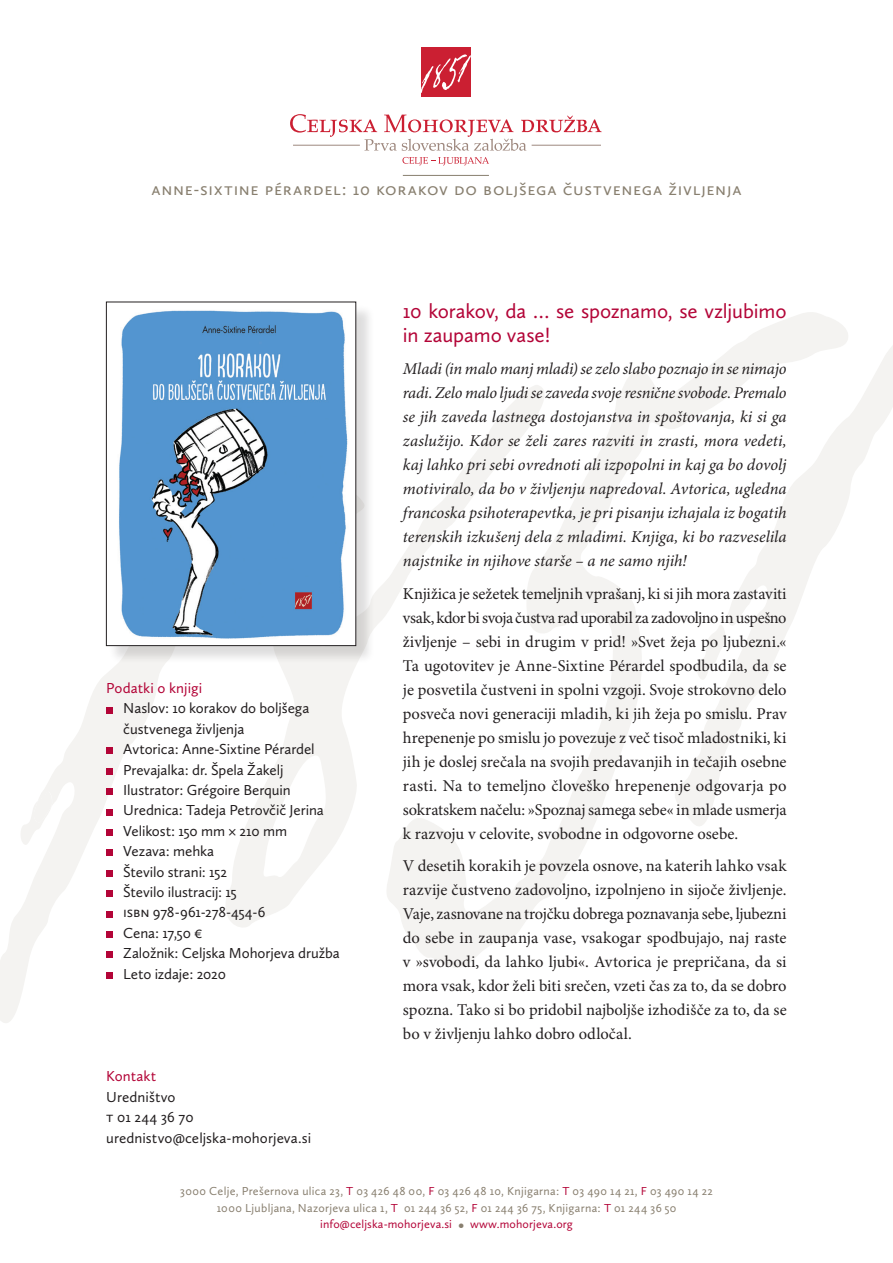
<style>
.page{position:relative;width:893px;height:1263px;background:#fff}
.page>*{position:absolute;margin:0;border:0;box-sizing:border-box;transform-origin:0 0}
.zivljenjepis{font:21px/24px "Calluna Sans";letter-spacing:-.005em;color:#b30437}
.besedilo{font:18px "Calluna Sans";letter-spacing:.04em;color:#887f6f}
.besedilo-2{font:16.5px/24px "Minion Pro";color:#231f20;text-align:justify}
.besedilo-3{font:italic 16.5px/24px "Minion Pro";color:#231f20;text-align:justify}
.podatki_o_knjigi{font:15px/20.4px "Calluna Sans";letter-spacing:-.01em;color:#231f20}
.podatki_o_knjigi-2{font:15px "Calluna Sans";letter-spacing:-.005em;color:#b30437}
.besedilo-4{font:12px "Calluna Sans";letter-spacing:.025em;color:#887f6f}
.t1{font:12px "Calluna Sans";letter-spacing:.01em;color:#b30437}
.s1{color:#b30437}
.s2{font-size:16.5px;color:#887f6f}
</style>
<div class="page">
<svg style="left:232px;top:586px;width:150px;height:341px"></svg>
<svg style="left:382px;top:312px;width:461px;height:656px"></svg>
<svg style="left:0;top:522px;width:232px;height:501px"></svg>
<svg style="left:18px;top:788px;width:34px;height:60px"></svg>
<svg style="left:668px;top:326px;width:225px;height:515px"></svg>
<div style="left:421px;top:47px;width:50px;height:50px;background:#cb1f32"></div>
<svg style="left:421px;top:54px;width:50px;height:39px"></svg>
<svg style="left:290px;top:114px;width:312px;height:37px"></svg>
<hr style="left:293px;top:145px;width:67px;height:1px;background:#9e887e">
<hr style="left:532px;top:145px;width:69px;height:1px;background:#9e887e">
<svg style="left:402px;top:157px;width:87px;height:8px"></svg>
<div style="left:106px;top:707px;width:7px;height:6px;background:#b30437"></div>
<div style="left:106px;top:748px;width:7px;height:6px;background:#b30437"></div>
<div style="left:106px;top:768px;width:7px;height:6px;background:#b30437"></div>
<div style="left:106px;top:788px;width:7px;height:7px;background:#b30437"></div>
<div style="left:106px;top:809px;width:7px;height:6px;background:#b30437"></div>
<div style="left:106px;top:829px;width:7px;height:7px;background:#b30437"></div>
<div style="left:106px;top:850px;width:7px;height:6px;background:#b30437"></div>
<div style="left:106px;top:870px;width:7px;height:6px;background:#b30437"></div>
<div style="left:106px;top:890px;width:7px;height:7px;background:#b30437"></div>
<div style="left:106px;top:911px;width:7px;height:6px;background:#b30437"></div>
<div style="left:106px;top:931px;width:7px;height:7px;background:#b30437"></div>
<div style="left:106px;top:952px;width:7px;height:6px;background:#b30437"></div>
<div style="left:106px;top:972px;width:7px;height:6px;background:#b30437"></div>
<hr style="left:403px;top:175px;width:86px;height:1px;background:#887f6f">
<div style="left:109px;top:304px;width:266px;height:360px;background:#231f20;opacity:.15"></div>
<img style="left:108px;top:304px;width:246px;height:340px">
<div style="left:106px;top:302px;width:250px;height:344px;border:1px solid #231f20"></div>
<p class="besedilo" style="left:152px;top:178px;width:591px">ann e-sixtin e pérardel: 10 korakov do boljšega čustven ega življenja</p>
<p class="podatki_o_knjigi-2" style="left:106px;top:679px;width:97px">Podatki o knjigi</p>
<p class="podatki_o_knjigi" style="left:123px;top:698px;width:188px">Naslov: 10 korakov do boljšega čustvenega življenja</p>
<p class="podatki_o_knjigi" style="left:123px;top:739px;width:193px">Avtorica: Anne-Sixtine Pérardel</p>
<p class="podatki_o_knjigi" style="left:123px;top:759px;width:162px">Prevajalka: dr. Špela Žakelj</p>
<p class="podatki_o_knjigi" style="left:123px;top:779px;width:169px">Ilustrator: Grégoire Berquin</p>
<p class="podatki_o_knjigi" style="left:123px;top:800px;width:202px">Urednica: Tadeja Petrovčič Jerina</p>
<p class="podatki_o_knjigi" style="left:123px;top:820px;width:165px">Velikost: 150 mm × 210 mm</p>
<p class="podatki_o_knjigi" style="left:123px;top:841px;width:93px">Vezava: mehka</p>
<p class="podatki_o_knjigi" style="left:123px;top:861px;width:105px">Število strani: 152</p>
<p class="podatki_o_knjigi" style="left:123px;top:881px;width:115px">Število ilustracij: 15</p>
<p class="podatki_o_knjigi" style="left:123px;top:902px;width:144px">ISBN 978-961-278-454-6</p>
<p class="podatki_o_knjigi" style="left:123px;top:922px;width:81px">Cena: 17,50 €</p>
<p class="podatki_o_knjigi" style="left:123px;top:943px;width:218px">Založnik: Celjska Mohorjeva družba</p>
<p class="podatki_o_knjigi" style="left:123px;top:963px;width:104px">Leto izdaje: 2020</p>
<p class="podatki_o_knjigi-2" style="left:106px;top:1067px;width:52px">Kontakt</p>
<p class="podatki_o_knjigi" style="left:106px;top:1086px;width:71px">Uredništvo</p>
<p class="podatki_o_knjigi" style="left:106px;top:1107px;width:89px">t 01 244 36 70</p>
<p class="podatki_o_knjigi" style="left:106px;top:1127px;width:206px">urednistvo@celjska-mohorjeva.si</p>
<p class="zivljenjepis" style="left:403px;top:298px;width:385px">10 korakov, da … se spoznamo, se vzljubimo in zaupamo vase!</p>
<p class="besedilo-3" style="left:403px;top:358px;width:385px">Mladi (in malo manj mladi) se zelo slabo poznajo in se nimajo radi. Zelo malo ljudi se zaveda svoje resnične svobode. Premalo se jih zaveda lastnega dostojanstva in spoštovanja, ki si ga zaslužijo. Kdor se želi zares razviti in zrasti, mora vedeti, kaj lahko pri sebi ovrednoti ali izpopolni in kaj ga bo dovolj motiviralo, da bo v življenju napredoval. Avtorica, ugledna francoska psihoterapevtka, je pri pisanju izhajala iz bogatih terenskih izkušenj dela z mladimi. Knjiga, ki bo razveselila najstnike in njihove starše – a ne samo njih!</p>
<p class="besedilo-2" style="left:403px;top:582px;width:385px">Knjižica je sežetek temeljnih vprašanj, ki si jih mora zastaviti vsak, kdor bi svoja čustva rad uporabil za zadovoljno in uspešno življenje – sebi in drugim v prid! »Svet žeja po ljubezni.« Ta ugotovitev je Anne-Sixtine Pérardel spodbudila, da se je posvetila čustveni in spolni vzgoji. Svoje strokovno delo posveča novi generaciji mladih, ki jih žeja po smislu. Prav hrepenenje po smislu jo povezuje z več tisoč mladostniki, ki jih je doslej srečala na svojih predavanjih in tečajih osebne rasti. Na to temeljno človeško hrepenenje odgovarja po sokratskem načelu: »Spoznaj samega sebe« in mlade usmerja k razvoju v celovite, svobodne in odgovorne osebe.</p>
<p class="besedilo-2" style="left:403px;top:855px;width:385px">V desetih korakih je povzela osnove, na katerih lahko vsak razvije čustveno zadovoljno, izpolnjeno in sijoče življenje.<br>Vaje, zasnovane na trojčku dobrega poznavanja sebe, ljubezni do sebe in zaupanja vase, vsakogar spodbujajo, naj raste v »svobodi, da lahko ljubi«. Avtorica je prepričana, da si mora vsak, kdor želi biti srečen, vzeti čas za to, da se dobro spozna. Tako si bo pridobil najboljše izhodišče za to, da se bo v življenju lahko dobro odločal.</p>
<p class="besedilo-4" style="left:180px;top:1184px;width:534px">3000 Celje, Prešernova ulica 23, <span class="s1">T</span> 03 426 48 00, <span class="s1">F</span> 03 426 48 10, Knjigarna: <span class="s1">T</span> 03 490 14 21, <span class="s1">F</span> 03 490 14 22</p>
<p class="besedilo-4" style="left:217px;top:1201px;width:461px">1000 Ljubljana, Nazorjeva ulica 1, <span class="s1">T</span> 01 244 36 52, <span class="s1">F</span> 01 244 36 75, Knjigarna: <span class="s1">T</span> 01 244 36 50</p>
<p class="t1" style="left:320px;top:1217px;width:254px">info@celjska-mohorjeva.si <span class="s2">•</span> www.mohorjeva.org</p>
</div>
